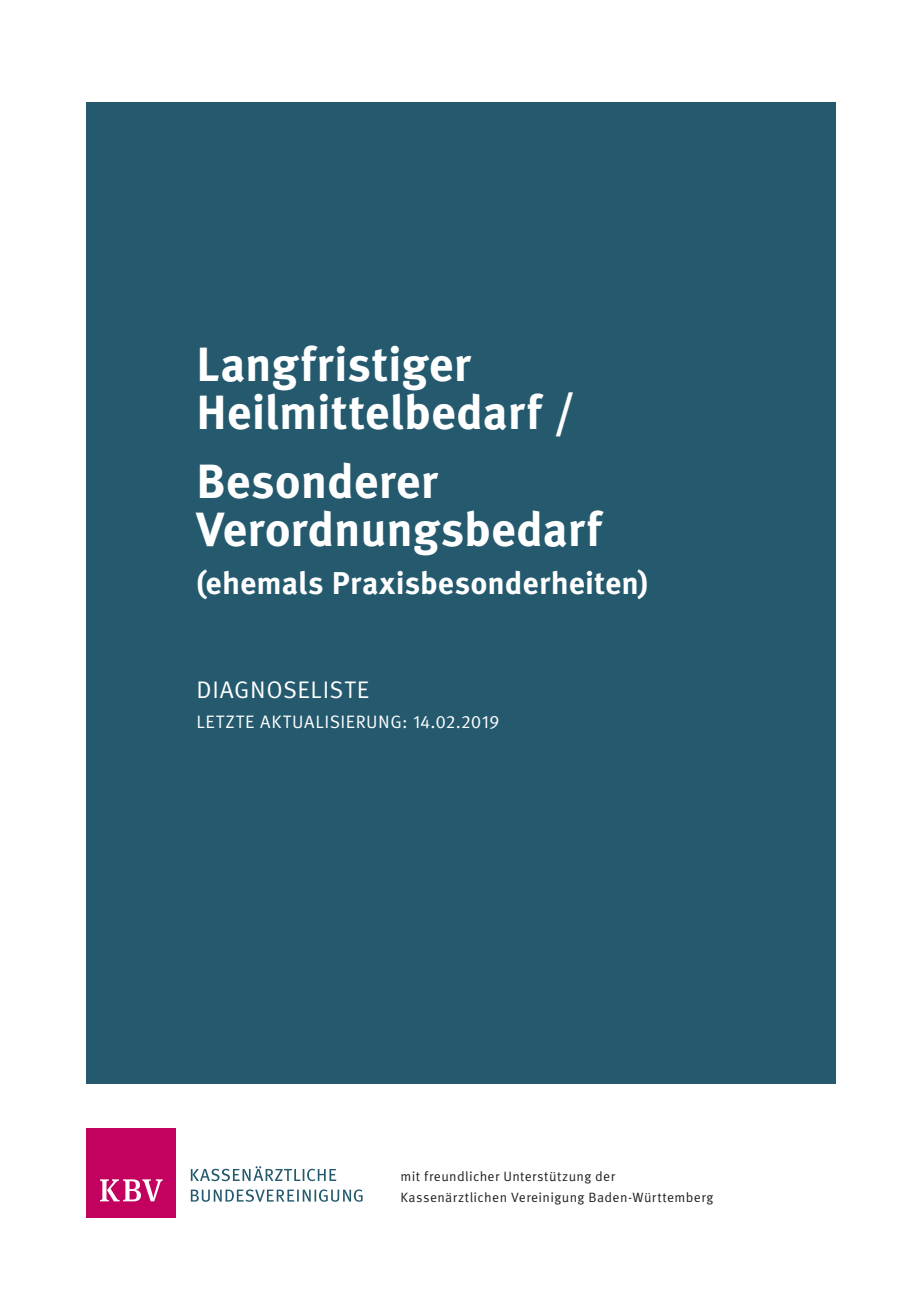
<style>
.page{position:relative;width:919px;height:1289px;background:#fff}
.page>*{position:absolute;margin:0;border:0;box-sizing:border-box;transform-origin:0 0}
.t1{font:700 48px/48px "Meta OT";color:#fff}
.t2{font:700 31.5px "Meta OT";letter-spacing:.005em;color:#fff}
.t3{font:24px "Meta OT Norm";letter-spacing:.025em;color:#fff}
.t4{font:18px "Meta OT Norm";letter-spacing:.03em;color:#fff}
.t5{font:13.5px/21px "Meta OT Norm";letter-spacing:.025em;color:#231f20}
</style>
<div class="page">
<div style="left:86px;top:1128px;width:90px;height:89px;background:#c3015f"></div>
<svg style="left:100px;top:1179px;width:63px;height:22px"></svg>
<svg style="left:191px;top:1189px;width:171px;height:12px"></svg>
<svg style="left:191px;top:1166px;width:145px;height:15px"></svg>
<div style="left:87px;top:102px;width:749px;height:981px;background:#255a6e"></div>
<h1 class="t1" style="left:196px;top:340px;width:380px">Langfristiger<br>Heilmittelbedarf /</h1>
<h1 class="t1" style="left:196px;top:458px;width:406px">Besonderer<br>Verordnungsbedarf</h1>
<h2 class="t2" style="left:196px;top:563px;width:453px">(ehemals Praxisbesonderheiten)</h2>
<h3 class="t3" style="left:196px;top:675px;width:174px">DIAGNOSELISTE</h3>
<h3 class="t4" style="left:196px;top:710px;width:304px">LETZTE AKTUALISIERUNG: 14.02.2019</h3>
<p class="t5" style="left:400px;top:1166px;width:314px">mit freundlicher Unterstützung der<br>Kassenärztlichen Vereinigung Baden-Württemberg</p>
</div>
